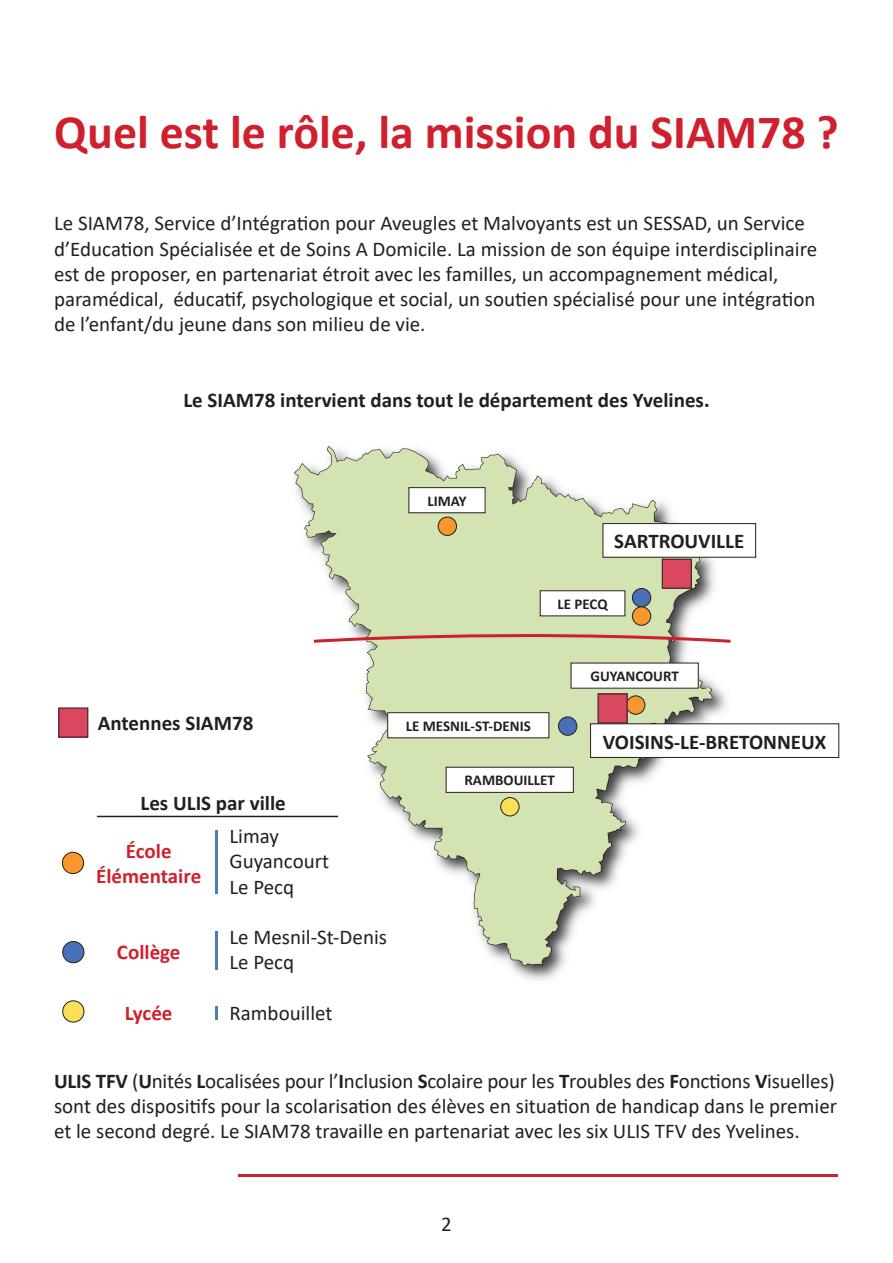
<style>
.page{position:relative;width:893px;height:1263px;background:#fff}
.page>*{position:absolute;margin:0;border:0;box-sizing:border-box;transform-origin:0 0}
.t1{font:700 48px "Calibri";color:#d0202e}
.t2{font:21px/25.2px "Calibri";color:#231f20}
.t3{font:700 21px "Calibri";color:#231f20}
.t4{font:700 21px "Calibri";color:#d0202e}
.t5{font:700 15px "Calibri";color:#231f20}
.s1{font-weight:700}
</style>
<div class="page">
<hr style="left:238px;top:1175px;width:600px;height:2px;background:#ce1f2d">
<img style="left:286px;top:446px;width:448px;height:534px">
<div style="left:571px;top:663px;width:127px;height:25px;background:#fff"></div>
<div style="left:409px;top:488px;width:76px;height:25px;background:#fff"></div>
<div style="left:409px;top:487px;width:76px;height:26px;border:1px solid #231f20"></div>
<div style="left:446px;top:767px;width:127px;height:25px;background:#fff"></div>
<div style="left:446px;top:767px;width:127px;height:25px;border:1px solid #231f20"></div>
<div style="left:388px;top:713px;width:161px;height:25px;background:#fff"></div>
<div style="left:387px;top:712px;width:162px;height:26px;border:1px solid #231f20"></div>
<hr style="left:216px;top:830px;width:2px;height:64px;background:#497fb1">
<hr style="left:216px;top:931px;width:2px;height:38px;background:#497fb1">
<svg style="left:216px;top:1006px;width:2px;height:13px"></svg>
<div style="left:540px;top:591px;width:85px;height:25px;background:#fff"></div>
<div style="left:540px;top:590px;width:85px;height:26px;border:1px solid #231f20"></div>
<div style="left:603px;top:524px;width:153px;height:33px;background:#fff"></div>
<div style="left:603px;top:523px;width:153px;height:34px;border:1px solid #231f20"></div>
<div style="left:591px;top:724px;width:248px;height:33px;background:#fff"></div>
<div style="left:590px;top:724px;width:249px;height:34px;border:1px solid #231f20"></div>
<div style="left:62px;top:852px;width:22px;height:21px;background:#f7972e;border-radius:50%"></div>
<div style="left:62px;top:852px;width:22px;height:22px;border:1px solid #231f20;border-radius:50%"></div>
<div style="left:63px;top:941px;width:21px;height:22px;background:#4970b7;border-radius:50%"></div>
<div style="left:62px;top:941px;width:22px;height:22px;border:1px solid #231f20;border-radius:50%"></div>
<div style="left:63px;top:1001px;width:21px;height:21px;background:#fadf55;border-radius:50%"></div>
<div style="left:62px;top:1000px;width:22px;height:22px;border:1px solid #231f20;border-radius:50%"></div>
<div style="left:501px;top:797px;width:18px;height:19px;background:#fadf55;border-radius:50%"></div>
<div style="left:500px;top:797px;width:19px;height:19px;border:1px solid #231f20;border-radius:50%"></div>
<div style="left:558px;top:717px;width:19px;height:18px;background:#4970b7;border-radius:50%"></div>
<div style="left:558px;top:716px;width:19px;height:20px;border:1px solid #231f20;border-radius:50%"></div>
<div style="left:438px;top:517px;width:18px;height:18px;background:#f7972e;border-radius:50%"></div>
<div style="left:438px;top:517px;width:19px;height:19px;border:1px solid #231f20;border-radius:50%"></div>
<div style="left:626px;top:696px;width:19px;height:18px;background:#f7972e;border-radius:50%"></div>
<div style="left:626px;top:695px;width:19px;height:20px;border:1px solid #231f20;border-radius:50%"></div>
<svg style="left:634px;top:597px;width:18px;height:18px"></svg>
<svg style="left:311px;top:628px;width:423px;height:16px"></svg>
<hr style="left:97px;top:816px;width:241px;height:1px;background:#231f20">
<div style="left:632px;top:588px;width:19px;height:19px;background:#4970b7;border-radius:50%"></div>
<div style="left:632px;top:588px;width:19px;height:19px;border:1px solid #231f20;border-radius:50%"></div>
<div style="left:632px;top:607px;width:19px;height:18px;background:#f7972e;border-radius:50%"></div>
<div style="left:632px;top:606px;width:19px;height:20px;border:1px solid #231f20;border-radius:50%"></div>
<div style="left:59px;top:708px;width:29px;height:29px;background:#da4760"></div>
<div style="left:598px;top:694px;width:29px;height:29px;background:#da4760"></div>
<div style="left:662px;top:559px;width:29px;height:29px;background:#da4760"></div>
<div style="left:662px;top:559px;width:30px;height:29px;border:1px solid #231f20"></div>
<p class="t1" style="left:54px;top:98px;width:786px">Quel est le rôle, la mission du SIAM78 ?</p>
<p class="t2" style="left:54px;top:210px;width:765px">Le SIAM78, Service d’Intégration pour Aveugles et Malvoyants est un SESSAD, un Service d’Education Spécialisée et de Soins A Domicile. La mission de son équipe interdisciplinaire est de proposer, en partenariat étroit avec les familles, un accompagnement médical, paramédical, éducatif, psychologique et social, un soutien spécialisé pour une intégration de l’enfant/du jeune dans son milieu de vie.</p>
<p class="t3" style="left:183px;top:385px;width:528px">Le SIAM78 intervient dans tout le département des Yvelines.</p>
<p class="t5" style="left:427px;top:490px;width:41px">LIMAY</p>
<p class="t3" style="left:614px;top:526px;width:131px">SARTROUVILLE</p>
<p class="t5" style="left:557px;top:593px;width:52px">LE PECQ</p>
<p class="t3" style="left:98px;top:708px;width:157px">Antennes SIAM78</p>
<p class="t3" style="left:140px;top:788px;width:147px">Les ULIS par ville</p>
<p class="t4" style="left:126px;top:836px;width:47px">École</p>
<p class="t4" style="left:96px;top:861px;width:107px">Élémentaire</p>
<p class="t4" style="left:117px;top:937px;width:65px">Collège</p>
<p class="t4" style="left:125px;top:998px;width:49px">Lycée</p>
<p class="t2" style="left:229px;top:823px;width:51px">Limay</p>
<p class="t2" style="left:229px;top:848px;width:101px">Guyancourt</p>
<p class="t2" style="left:229px;top:873px;width:66px">Le Pecq</p>
<p class="t2" style="left:229px;top:924px;width:159px">Le Mesnil-St-Denis</p>
<p class="t2" style="left:229px;top:949px;width:66px">Le Pecq</p>
<p class="t2" style="left:229px;top:999px;width:105px">Rambouillet</p>
<p class="t5" style="left:406px;top:715px;width:126px">LE MESNIL-ST-DENIS</p>
<p class="t5" style="left:464px;top:770px;width:92px">RAMBOUILLET</p>
<p class="t5" style="left:590px;top:666px;width:90px">GUYANCOURT</p>
<p class="t3" style="left:603px;top:727px;width:225px">VOISINS-LE-BRETONNEUX</p>
<p class="t2" style="left:54px;top:1068px;width:785px;text-align:justify"><span class="s1">ULIS TFV</span> (<span class="s1">U</span>nités <span class="s1">L</span>ocalisées pour l’<span class="s1">I</span>nclusion <span class="s1">S</span>colaire pour les <span class="s1">T</span>roubles des <span class="s1">F</span>onctions <span class="s1">V</span>isuelles) sont des dispositifs pour la scolarisation des élèves en situation de handicap dans le premier et le second degré. Le SIAM78 travaille en partenariat avec les six ULIS TFV des Yvelines.</p>
<p class="t2" style="left:441px;top:1211px;width:12px">2</p>
</div>
